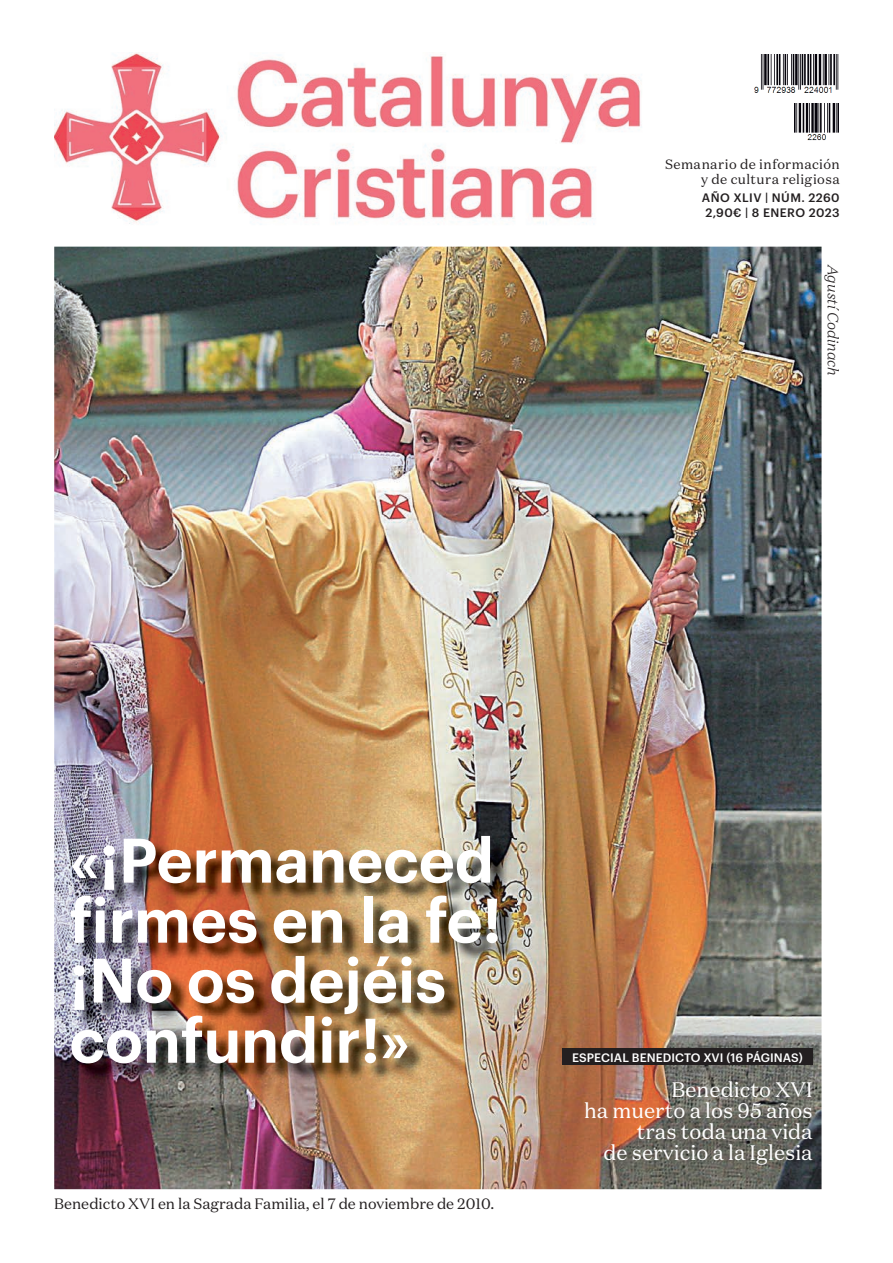
<style>
.page{position:relative;width:893px;height:1263px;background:#fff}
.page>*{position:absolute;margin:0;border:0;box-sizing:border-box;transform-origin:0 0}
.t1{font:600 61.5px/60px "Graphik";color:#fff}
.t2{font:21px/21px "Domaine Text";color:#fff;text-align:right}
.t3{font:15px "Domaine Text";color:#231f20}
.t4{font:italic 300 15px "Domaine Text";color:#231f20}
.t5{font:13.5px/15px "Domaine Text";letter-spacing:.025em;color:#231f20;text-align:right}
.t6{font:500 12px/15px "Graphik";letter-spacing:.035em;color:#231f20}
.t7{font:500 12px "Graphik";letter-spacing:.005em;color:#fff}
</style>
<div class="page">
<img style="left:55px;top:53px;width:587px;height:172px">
<img style="left:795px;top:103px;width:43px;height:38px">
<img style="left:754px;top:54px;width:85px;height:39px">
<img style="left:54px;top:247px;width:767px;height:942px">
<img style="left:73px;top:838px;width:443px;height:244px">
<div style="left:562px;top:1048px;width:251px;height:17px;background:#231f20"></div>
<p class="t5" style="left:665px;top:157px;width:176px">Semanario de información y de cultura religiosa</p>
<p class="t6" style="left:702px;top:189px;width:139px">AÑO XLIV | NÚM. 2260<br>2,90€ | 8 ENERO 2023</p>
<p class="t4" style="left:842px;top:265px;width:113px;rotate:90deg">Agustí Codinach</p>
<h1 class="t1" style="left:70px;top:825px;width:434px">«¡Permaneced firmes en la fe! ¡No os dejéis confundir!»</h1>
<p class="t3" style="left:54px;top:1195px;width:441px">Benedicto XVI en la Sagrada Familia, el 7 de noviembre de 2010.</p>
<p class="t7" style="left:572px;top:1048px;width:232px">ESPECIAL BENEDICTO XVI (16 PÁGINAS)</p>
<p class="t2" style="left:584px;top:1079px;width:230px">Benedicto XVI<br>ha muerto a los 95 años tras toda una vida<br>de servicio a la Iglesia</p>
</div>
